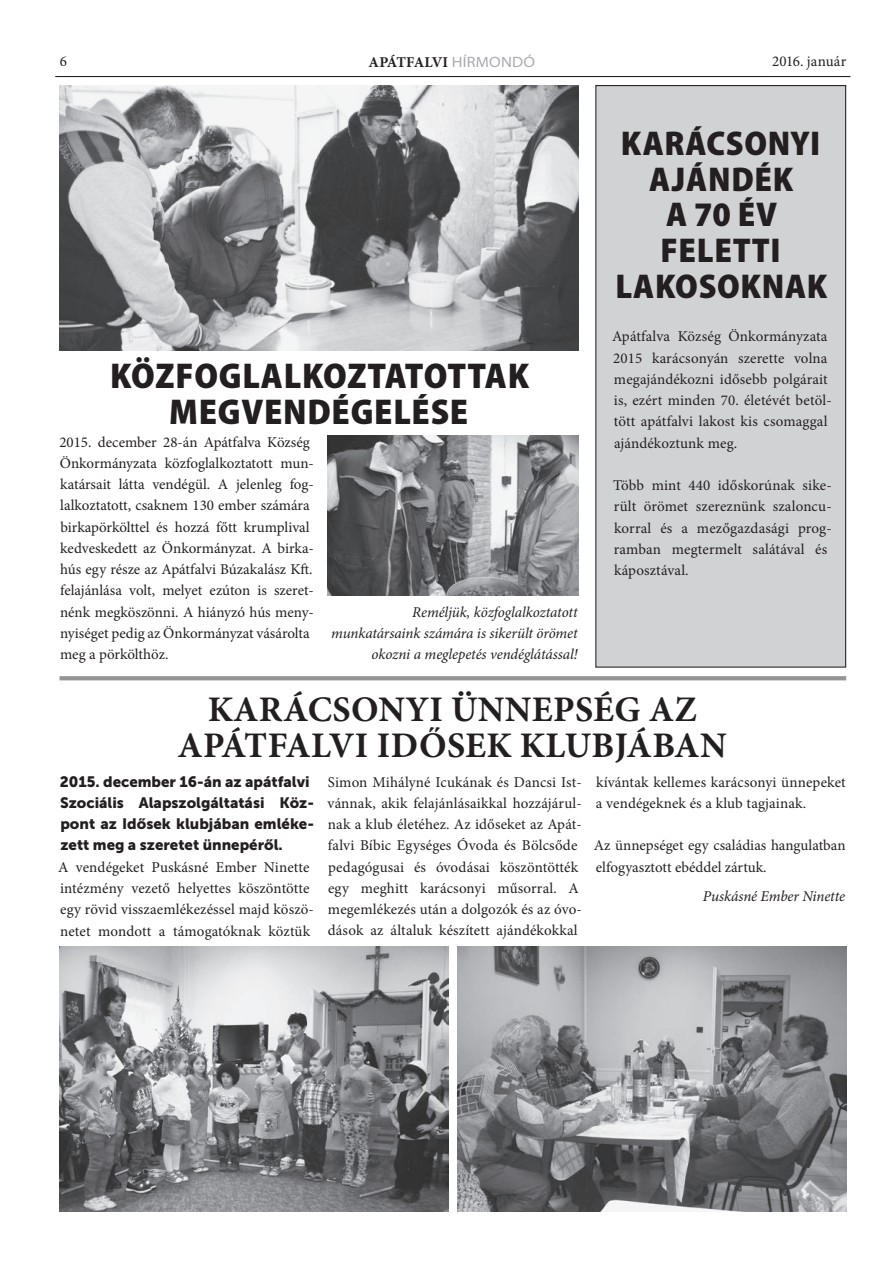
<style>
.page{position:relative;width:893px;height:1263px;background:#fff}
.page>*{position:absolute;margin:0;border:0;box-sizing:border-box;transform-origin:0 0}
.cím_Minion{font:700 36px/36px "Minion Pro";letter-spacing:.01em;color:#231f20;text-align:center}
.cím_Myriad{font:900 semi-condensed 36px/36px "Myriad Pro";letter-spacing:.02em;color:#231f20;text-align:center}
.cím_Myriad-2{font:900 semi-condensed 34.5px/36px "Myriad Pro";letter-spacing:.02em;color:#231f20;text-align:center}
.t1{font:15px/21.3px "Minion Pro";letter-spacing:.005em;color:#231f20}
.aláírás{font:italic 15px/21.3px "Minion Pro";letter-spacing:-.005em;color:#231f20;text-align:right}
.bevezető{font:15px/21.3px "Museo Sans 900";color:#231f20}
.t2{font:700 15px "Minion Pro";letter-spacing:-.025em;color:#231f20}
.s1{font-family:"Myriad Pro";font-weight:400;font-stretch:semi-expanded;color:#a8a9ad}
</style>
<div class="page">
<hr style="left:55px;top:76px;width:795px;height:1px;background:#231f20">
<img style="left:60px;top:85px;width:518px;height:266px">
<img style="left:327px;top:436px;width:251px;height:159px">
<img style="left:60px;top:946px;width:389px;height:266px">
<img style="left:457px;top:946px;width:389px;height:266px">
<svg style="left:60px;top:676px;width:786px;height:4px;background:#96989b"></svg>
<div style="left:596px;top:86px;width:250px;height:581px;background:#d1d2d4"></div>
<div style="left:595px;top:85px;width:251px;height:583px;border:1px solid #231f20"></div>
<p class="t1" style="left:60px;top:51px;width:9px">6</p>
<p class="t2" style="left:369px;top:51px;width:168px">APÁTFALVI <span class="s1">HÍRMONDÓ</span></p>
<p class="t1" style="left:772px;top:51px;width:76px">2016. január</p>
<p class="cím_Myriad" style="left:110px;top:357px;width:421px">KÖZFOGLALKOZTATOTTAK<br>MEGVENDÉGELÉSE</p>
<p class="t1" style="left:59px;top:431px;width:256px">2015. december 28-án Apátfalva Község Önkormányzata közfoglalkoztatott mun&shy;katársait látta vendégül. A jelenleg fog&shy;lalkoztatott, csaknem 130 ember számára birkapörkölttel és hozzá főtt krumplival kedveskedett az Önkormányzat. A birka&shy;hús egy része az Apátfalvi Búzakalász Kft. felajánlása volt, melyet ezúton is szeret&shy;nénk megköszönni. A hiányzó hús men - nyiséget pedig az Önkormányzat vásárolta meg a pörkölthöz.</p>
<p class="aláírás" style="left:331px;top:601px;width:248px">Reméljük, közfoglalkoztatott munkatársaink számára is sikerült örömet okozni a meglepetés vendéglátással!</p>
<p class="cím_Myriad-2" style="left:615px;top:124px;width:214px">KARÁCSONYI<br>AJÁNDÉK<br>A 70 ÉV<br>FELETTI<br>LAKOSOKNAK</p>
<p class="t1" style="left:612px;top:326px;width:221px">Apátfalva Község Önkormányzata<br>2015 karácsonyán szerette volna megajándékozni idősebb polgárait is, ezért minden 70. életévét betöl&shy;tött apátfalvi lakost kis csomaggal ajándékoztunk meg.</p>
<p class="t1" style="left:613px;top:475px;width:220px">Több mint 440 időskorúnak sike&shy;rült örömet szereznünk szaloncu&shy;korral és a mezőgazdasági prog&shy;ramban megtermelt salátával és káposztával.</p>
<p class="cím_Minion" style="left:177px;top:691px;width:551px">KARÁCSONYI ÜNNEPSÉG AZ<br>APÁTFALVI IDŐSEK KLUBJÁBAN</p>
<p class="bevezető" style="left:60px;top:771px;width:256px">2015. december 16-án az apátfalvi Szociális Alapszolgáltatási Köz&shy;pont az Idősek klubjában emléke&shy;zett meg a szeretet ünnepéről.</p>
<p class="t1" style="left:58px;top:856px;width:257px">A vendégeket Puskásné Ember Ninette intézmény vezető helyettes köszöntötte egy rövid visszaemlékezéssel majd köszö&shy;netet mondott a támogatóknak köztük</p>
<p class="t1" style="left:328px;top:771px;width:256px">Simon Mihályné Icukának és Dancsi Ist&shy;vánnak, akik felajánlásaikkal hozzájárul&shy;nak a klub életéhez. Az időseket az Apát&shy;falvi Bíbic Egységes Óvoda és Bölcsőde pedagógusai és óvodásai köszöntötték egy meghitt karácsonyi műsorral. A megemlékezés után a dolgozók és az óvo&shy;dások az általuk készített ajándékokkal</p>
<p class="t1" style="left:596px;top:771px;width:251px">kívántak kellemes karácsonyi ünnepeket a vendégeknek és a klub tagjainak.</p>
<p class="t1" style="left:594px;top:835px;width:253px">Az ünnepséget egy családias hangulatban elfogyasztott ebéddel zártuk.</p>
<p class="aláírás" style="left:703px;top:886px;width:144px">Puskásné Ember Ninette</p>
</div>
